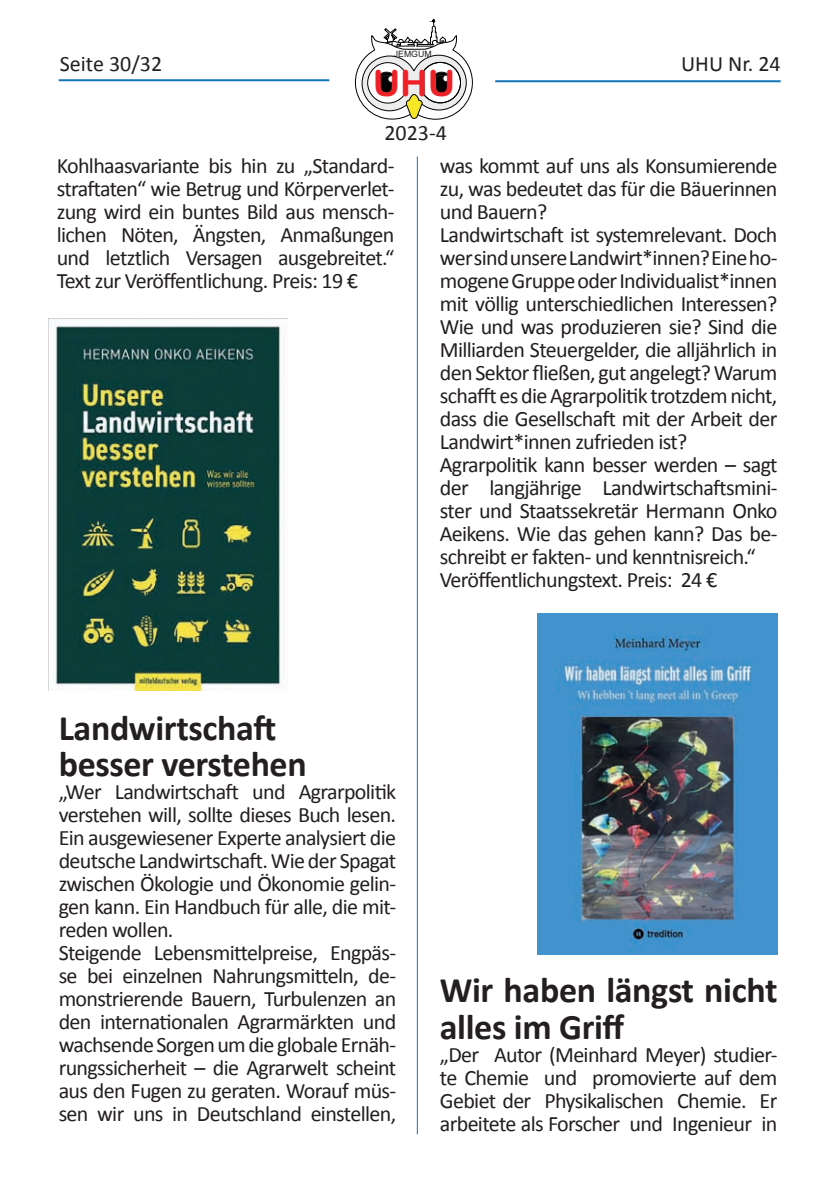
<style>
.page{position:relative;width:840px;height:1191px;background:#fff}
.page>*{position:absolute;margin:0;border:0;box-sizing:border-box;transform-origin:0 0}
.t1{font:36.2px "Arial Rounded MT Bold";color:#ee2028}
.t2{font:700 36px/36px "Calibri";letter-spacing:-.01em;color:#231f20}
.t3{font:22px/23px "Calibri";letter-spacing:-.03em;color:#231f20;text-align:justify}
.t4{font:22px "Calibri";color:#231f20}
.t5{font:8.6px "Arial";color:#231f20}
</style>
<div class="page">
<svg style="left:354px;top:19px;width:118px;height:101px"></svg>
<div style="left:442px;top:75px;width:7px;height:7px;background:#fff;border-radius:50%"></div>
<div style="left:442px;top:75px;width:7px;height:7px;border:1px solid #231f20;border-radius:50%"></div>
<hr style="left:59px;top:79px;width:270px;height:2px;background:#1473bb">
<hr style="left:495px;top:80px;width:285px;height:2px;background:#1473bb">
<hr style="left:416px;top:156px;width:1px;height:978px;background:#1473bb">
<img style="left:537px;top:613px;width:240px;height:341px">
<img style="left:48px;top:318px;width:240px;height:372px">
<p class="t5" style="left:393px;top:48px;width:39px">JEMGUM</p>
<p class="t4" style="left:60px;top:49px;width:104px">Seite 30/32</p>
<p class="t3" style="left:680px;top:51px;width:101px">UHU Nr. 24</p>
<h1 class="t1" style="left:372px;top:60px;width:84px">UHU</h1>
<p class="t3" style="left:384px;top:120px;width:64px">2023-4</p>
<p class="t3" style="left:57px;top:154px;width:339px">Kohlhaasvariante bis hin zu „Standard&shy;straftaten“ wie Betrug und Körperverlet&shy;zung wird ein buntes Bild aus mensch&shy;lichen Nöten, Ängsten, Anmaßungen und letztlich Versagen ausgebreitet.“ Text zur Veröffentlichung. Preis: 19 €</p>
<p class="t3" style="left:439px;top:154px;width:339px;text-align:left">was kommt auf uns als Konsumierende zu, was bedeutet das für die Bäuerinnen und Bauern?<br>Landwirtschaft ist systemrelevant. Doch wer sind unsere Landwirt*innen? Eine ho&shy;mogene Gruppe oder Individualist*innen mit völlig unterschiedlichen Interessen?<br>Wie und was produzieren sie? Sind die Milliarden Steuergelder, die alljährlich in den Sektor fließen, gut angelegt? Warum schafft es die Agrarpolitik trotzdem nicht, dass die Gesellschaft mit der Arbeit der Landwirt*innen zufrieden ist?<br>Agrarpolitik kann besser werden – sagt der langjährige Landwirtschaftsmini&shy;ster und Staatssekretär Hermann Onko Aeikens. Wie das gehen kann? Das be&shy;schreibt er fakten- und kenntnisreich.“ Veröffentlichungstext. Preis: 24 €</p>
<h2 class="t2" style="left:59px;top:708px;width:249px">Landwirtschaft besser verstehen</h2>
<p class="t3" style="left:59px;top:779px;width:339px;text-align:left">„Wer Landwirtschaft und Agrarpolitik verstehen will, sollte dieses Buch lesen.<br>Ein ausgewiesener Experte analysiert die deutsche Landwirtschaft. Wie der Spagat zwischen Ökologie und Ökonomie gelin&shy;gen kann. Ein Handbuch für alle, die mit&shy;reden wollen.<br>Steigende Lebensmittelpreise, Engpäs&shy;se bei einzelnen Nahrungsmitteln, de&shy;monstrierende Bauern, Turbulenzen an den internationalen Agrarmärkten und wachsende Sorgen um die globale Ernäh&shy;rungssicherheit – die Agrarwelt scheint aus den Fugen zu geraten. Worauf müs&shy;sen wir uns in Deutschland einstellen,</p>
<h2 class="t2" style="left:439px;top:971px;width:339px">Wir haben längst nicht alles im Griff</h2>
<p class="t3" style="left:439px;top:1042px;width:339px">„Der Autor (Meinhard Meyer) studier&shy;te Chemie und promovierte auf dem Gebiet der Physikalischen Chemie. Er arbeitete als Forscher und Ingenieur in</p>
</div>
